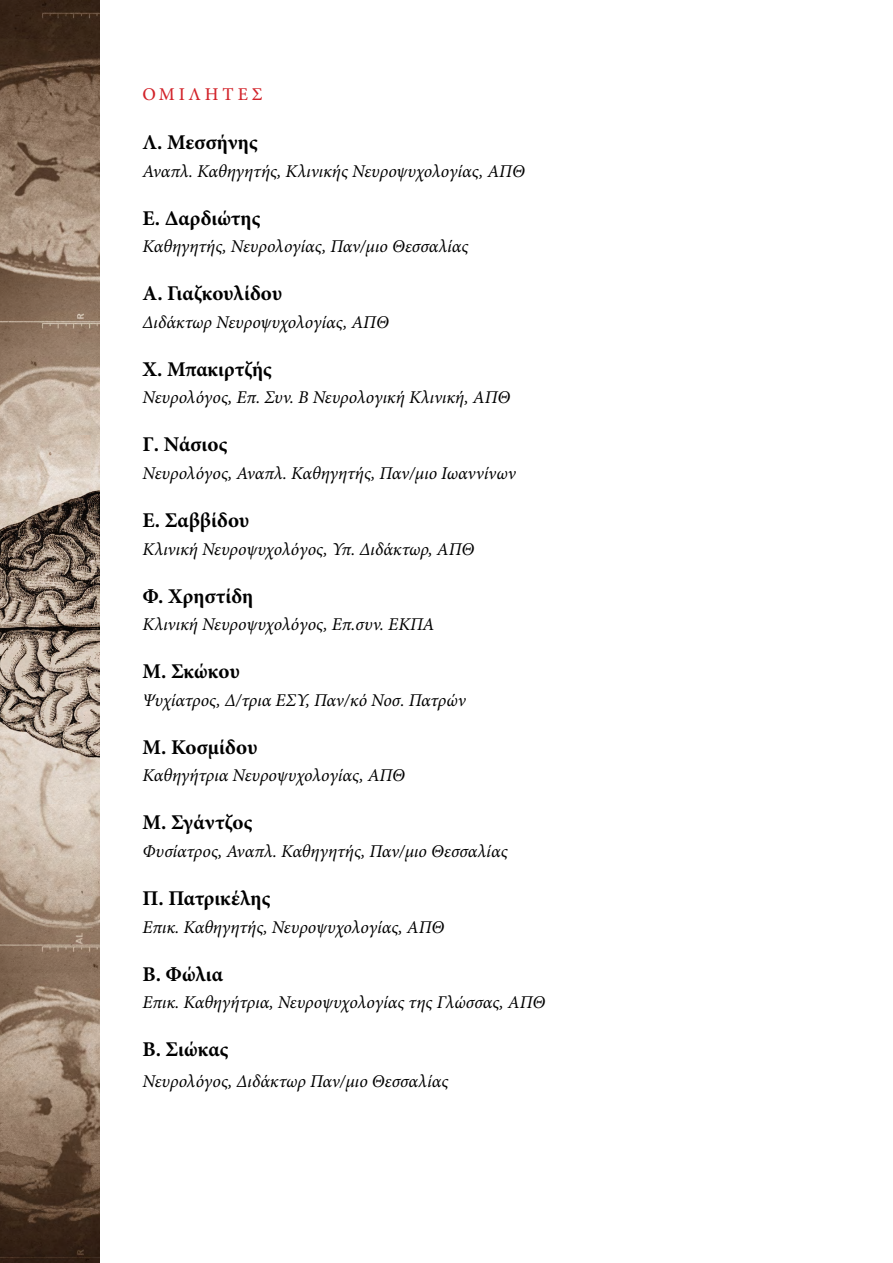
<style>
.page{position:relative;width:893px;height:1263px;background:#fff}
.page>*{position:absolute;margin:0;border:0;box-sizing:border-box;transform-origin:0 0}
.t1{font:700 21px "Minion Pro";color:#000}
.t2{font:italic 18px "Minion Pro";letter-spacing:-.005em;color:#000}
.t3{font:500 18px "Minion Pro";letter-spacing:.22em;color:#d2232a}
</style>
<div class="page">
<img style="left:0;top:0;width:100px;height:1263px">
<p class="t3" style="left:143px;top:82px;width:122px">ΟΜΙΛΗΤΕΣ</p>
<p class="t1" style="left:143px;top:127px;width:117px">Λ. Μεσσήνης</p>
<p class="t2" style="left:143px;top:158px;width:384px">Αναπλ. Καθηγητής, Κλινικής Νευροψυχολογίας, ΑΠΘ</p>
<p class="t1" style="left:143px;top:203px;width:119px">Ε. Δαρδιώτης</p>
<p class="t2" style="left:143px;top:234px;width:328px">Καθηγητής, Νευρολογίας, Παν/μιο Θεσσαλίας</p>
<p class="t1" style="left:143px;top:279px;width:141px">Α. Γιαζκουλίδου</p>
<p class="t2" style="left:143px;top:310px;width:248px">Διδάκτωρ Νευροψυχολογίας, ΑΠΘ</p>
<p class="t1" style="left:143px;top:354px;width:131px">Χ. Μπακιρτζής</p>
<p class="t2" style="left:143px;top:385px;width:369px">Νευρολόγος, Επ. Συν. Β Νευρολογική Κλινική, ΑΠΘ</p>
<p class="t1" style="left:143px;top:430px;width:86px">Γ. Νάσιος</p>
<p class="t2" style="left:143px;top:461px;width:375px">Νευρολόγος, Αναπλ. Καθηγητής, Παν/μιο Ιωαννίνων</p>
<p class="t1" style="left:143px;top:505px;width:108px">Ε. Σαββίδου</p>
<p class="t2" style="left:143px;top:536px;width:333px">Κλινική Νευροψυχολόγος, Υπ. Διδάκτωρ, ΑΠΘ</p>
<p class="t1" style="left:143px;top:581px;width:112px">Φ. Χρηστίδη</p>
<p class="t2" style="left:143px;top:612px;width:293px">Κλινική Νευροψυχολόγος, Επ.συν. ΕΚΠΑ</p>
<p class="t1" style="left:143px;top:657px;width:99px">Μ. Σκώκου</p>
<p class="t2" style="left:143px;top:688px;width:325px">Ψυχίατρος, Δ/τρια ΕΣΥ, Παν/κό Νοσ. Πατρών</p>
<p class="t1" style="left:143px;top:732px;width:116px">Μ. Κοσμίδου</p>
<p class="t2" style="left:143px;top:763px;width:264px">Καθηγήτρια Νευροψυχολογίας, ΑΠΘ</p>
<p class="t1" style="left:143px;top:808px;width:111px">Μ. Σγάντζος</p>
<p class="t2" style="left:143px;top:839px;width:367px">Φυσίατρος, Αναπλ. Καθηγητής, Παν/μιο Θεσσαλίας</p>
<p class="t1" style="left:143px;top:883px;width:129px">Π. Πατρικέλης</p>
<p class="t2" style="left:143px;top:914px;width:303px">Επικ. Καθηγητής, Νευροψυχολογίας, ΑΠΘ</p>
<p class="t1" style="left:143px;top:959px;width:82px">Β. Φώλια</p>
<p class="t2" style="left:143px;top:990px;width:404px">Επικ. Καθηγήτρια, Νευροψυχολογίας της Γλώσσας, ΑΠΘ</p>
<p class="t1" style="left:143px;top:1035px;width:87px">Β. Σιώκας</p>
<p class="t2" style="left:143px;top:1069px;width:307px">Νευρολόγος, Διδάκτωρ Παν/μιο Θεσσαλίας</p>
</div>
